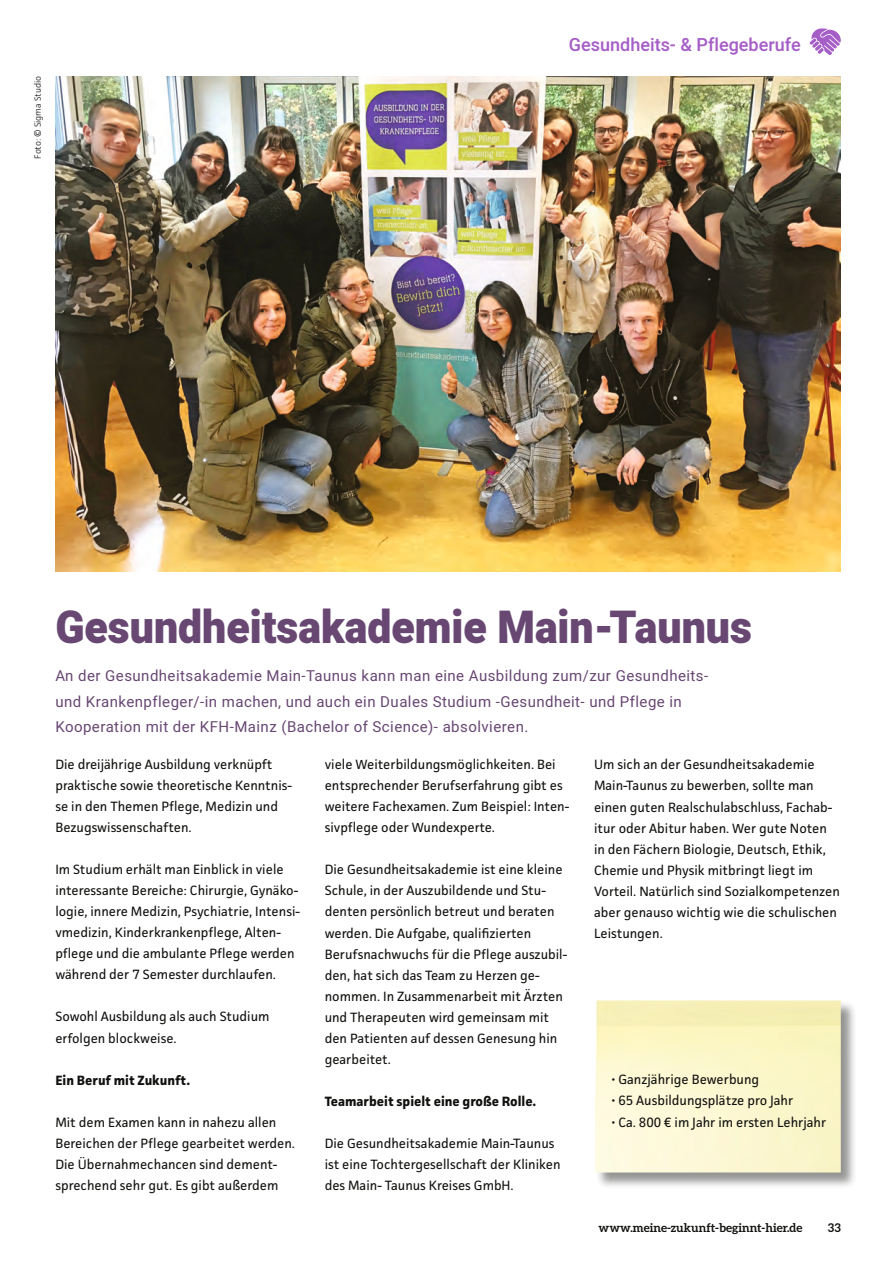
<style>
.page{position:relative;width:896px;height:1273px;background:#fff}
.page>*{position:absolute;margin:0;border:0;box-sizing:border-box;transform-origin:0 0}
.HEAD{font:900 45px "Heebo";color:#684773;scale:.95 1}
.t1{font:500 18px "Heebo";color:#a65ec7}
.Kategorie_subhead{font:15px/25.5px "Heebo";letter-spacing:.03em;color:#684773}
.Subhead_kursiv{font:13.5px/21px "Facit";color:#11110f}
.Subhead_kursiv-2{font:700 13.5px "Facit";color:#11110f}
.t2{font:700 12px "Aleo";color:#11110f}
.Subhead_kursiv-3{font:300 9px "Facit";color:#11110f}
</style>
<div class="page">
<svg style="left:809px;top:28px;width:31px;height:27px"></svg>
<img style="left:55px;top:76px;width:785px;height:495px">
<div style="left:595px;top:1000px;width:262px;height:189px;background:#11110f;opacity:.45"></div>
<img style="left:595px;top:1000px;width:245px;height:172px">
<p class="Subhead_kursiv-3" style="left:32px;top:158px;width:84px;rotate:-90deg">Foto: © Sigma Studio</p>
<h2 class="t1" style="left:569px;top:32px;width:233px">Gesundheits- &amp; Pflegeberufe</h2>
<p class="HEAD" style="left:55px;top:596px;width:734px">Gesundheitsakademie Main-Taunus</p>
<p class="Kategorie_subhead" style="left:55px;top:663px;width:654px">An der Gesundheitsakademie Main-Taunus kann man eine Ausbildung zum/zur Gesundheits&shy;und Krankenpfleger/-in machen, und auch ein Duales Studium -Gesundheit- und Pflege in<br>Kooperation mit der KFH-Mainz (Bachelor of Science)- absolvieren.</p>
<p class="Subhead_kursiv" style="left:55px;top:754px;width:238px">Die dreijährige Ausbildung verknüpft praktische sowie theoretische Kenntnis&shy;se in den Themen Pflege, Medizin und Bezugswissenschaften.</p>
<p class="Subhead_kursiv" style="left:55px;top:859px;width:246px">Im Studium erhält man Einblick in viele interessante Bereiche: Chirurgie, Gynäko&shy;logie, innere Medizin, Psychiatrie, Intensi&shy;vmedizin, Kinderkrankenpflege, Alten&shy;pflege und die ambulante Pflege werden während der 7 Semester durchlaufen.</p>
<p class="Subhead_kursiv" style="left:55px;top:1006px;width:216px">Sowohl Ausbildung als auch Studium erfolgen blockweise.</p>
<p class="Subhead_kursiv-2" style="left:55px;top:1071px;width:136px">Ein Beruf mit Zukunft.</p>
<p class="Subhead_kursiv" style="left:55px;top:1111px;width:241px">Mit dem Examen kann in nahezu allen Bereichen der Pflege gearbeitet werden.<br>Die Übernahmechancen sind dement&shy;sprechend sehr gut. Es gibt außerdem</p>
<p class="Subhead_kursiv" style="left:325px;top:754px;width:246px">viele Weiterbildungsmöglichkeiten. Bei entsprechender Berufserfahrung gibt es weitere Fachexamen. Zum Beispiel: Inten&shy;sivpflege oder Wundexperte.</p>
<p class="Subhead_kursiv" style="left:325px;top:859px;width:244px">Die Gesundheitsakademie ist eine kleine Schule, in der Auszubildende und Stu&shy;denten persönlich betreut und beraten werden. Die Aufgabe, qualifizierten Berufsnachwuchs für die Pflege auszubil&shy;den, hat sich das Team zu Herzen ge&shy;nommen. In Zusammenarbeit mit Ärzten und Therapeuten wird gemeinsam mit den Patienten auf dessen Genesung hin gearbeitet.</p>
<p class="Subhead_kursiv-2" style="left:325px;top:1092px;width:213px">Teamarbeit spielt eine große Rolle.</p>
<p class="Subhead_kursiv" style="left:325px;top:1132px;width:237px">Die Gesundheitsakademie Main-Taunus ist eine Tochtergesellschaft der Kliniken des Main- Taunus Kreises GmbH.</p>
<p class="Subhead_kursiv" style="left:594px;top:754px;width:247px">Um sich an der Gesundheitsakademie Main-Taunus zu bewerben, sollte man einen guten Realschulabschluss, Fachab&shy;itur oder Abitur haben. Wer gute Noten in den Fächern Biologie, Deutsch, Ethik, Chemie und Physik mitbringt liegt im Vorteil. Natürlich sind Sozialkompetenzen aber genauso wichtig wie die schulischen Leistungen.</p>
<p class="Subhead_kursiv" style="left:611px;top:1069px;width:149px">• Ganzjährige Bewerbung</p>
<p class="Subhead_kursiv" style="left:611px;top:1090px;width:183px">• 65 Ausbildungsplätze pro Jahr</p>
<p class="Subhead_kursiv" style="left:611px;top:1111px;width:216px">• Ca. 800 € im Jahr im ersten Lehrjahr</p>
<p class="t2" style="left:598px;top:1220px;width:205px">www.meine-zukunft-beginnt-hier.de</p>
<p class="t2" style="left:827px;top:1220px;width:14px">33</p>
</div>
